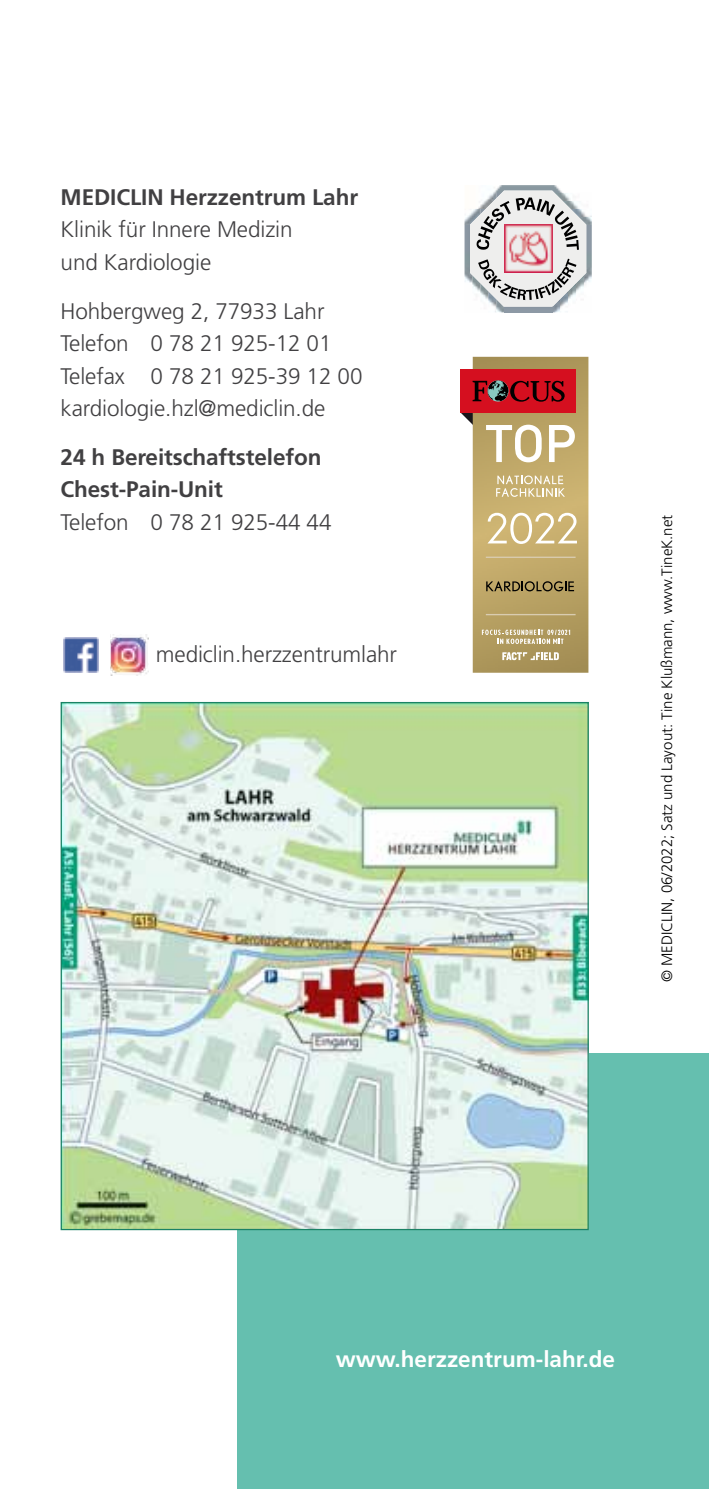
<style>
.page{position:relative;width:709px;height:1489px;background:#fff}
.page>*{position:absolute;margin:0;border:0;box-sizing:border-box;transform-origin:0 0}
.t1{font:300 22.5px/32.5px "Frutiger LT Pro";letter-spacing:-.005em;color:#414042}
.t2{font:700 22.5px/32.5px "Frutiger LT Pro";letter-spacing:-.005em;color:#414042}
.t3{font:700 22.5px "Frutiger LT Pro";color:#fff}
.t4{font:300 15px "Frutiger LT Pro";color:#000}
</style>
<div class="page">
<div style="left:238px;top:1052px;width:471px;height:436px;background:#65bfaf"></div>
<img style="left:63px;top:704px;width:524px;height:524px">
<img style="left:496px;top:185px;width:64px;height:5px">
<img style="left:464px;top:214px;width:6px;height:11px">
<img style="left:586px;top:217px;width:6px;height:8px">
<img style="left:464px;top:225px;width:6px;height:58px">
<img style="left:586px;top:225px;width:6px;height:58px">
<svg style="left:470px;top:190px;width:116px;height:122px;background:#c9c8c9"></svg>
<img style="left:504px;top:225px;width:48px;height:47px">
<img style="left:473px;top:357px;width:115px;height:315px">
<hr style="left:486px;top:556px;width:89px;height:2px;background:#d9ccb0">
<hr style="left:486px;top:614px;width:89px;height:1px;background:#d9ccb0">
<svg style="left:502px;top:652px;width:57px;height:8px"></svg>
<svg style="left:460px;top:412px;width:82px;height:50px"></svg>
<svg style="left:549px;top:425px;width:26px;height:37px"></svg>
<div style="left:460px;top:369px;width:115px;height:43px;background:#d50f1f"></div>
<svg style="left:472px;top:380px;width:93px;height:21px"></svg>
<svg style="left:496px;top:475px;width:69px;height:22px;background:#d5c393"></svg>
<svg style="left:487px;top:513px;width:90px;height:31px"></svg>
<svg style="left:486px;top:581px;width:88px;height:10px"></svg>
<svg style="left:482px;top:629px;width:88px;height:15px"></svg>
<img style="left:110px;top:635px;width:38px;height:40px">
<img style="left:63px;top:637px;width:36px;height:35px">
<p class="t2" style="left:61px;top:181px;width:299px">MediClin Herzzentrum Lahr</p>
<p class="t1" style="left:61px;top:213px;width:233px">Klinik für Innere Medizin und Kardiologie</p>
<p class="t1" style="left:61px;top:295px;width:303px">Hohbergweg 2, 77933 Lahr<br>Telefon 0 78 21 925-12 01<br>Telefax 0 78 21 925-39 12 00 kardiologie.hzl@mediclin.de</p>
<p class="t2" style="left:61px;top:441px;width:262px">24 h Bereitschaftstelefon<br>Chest-Pain-Unit</p>
<p class="t1" style="left:61px;top:506px;width:272px">Telefon 0 78 21 925-44 44</p>
<p class="t1" style="left:156px;top:638px;width:243px">mediclin.herzzentrumlahr</p>
<p class="t4" style="left:658px;top:981px;width:469px;rotate:-90deg">© MediCli n, 06/2022; Satz und Layout: Tine Klußmann, www.TineK.net</p>
<p class="t3" style="left:336px;top:1345px;width:281px">www.herzzentrum-lahr.de</p>
</div>
